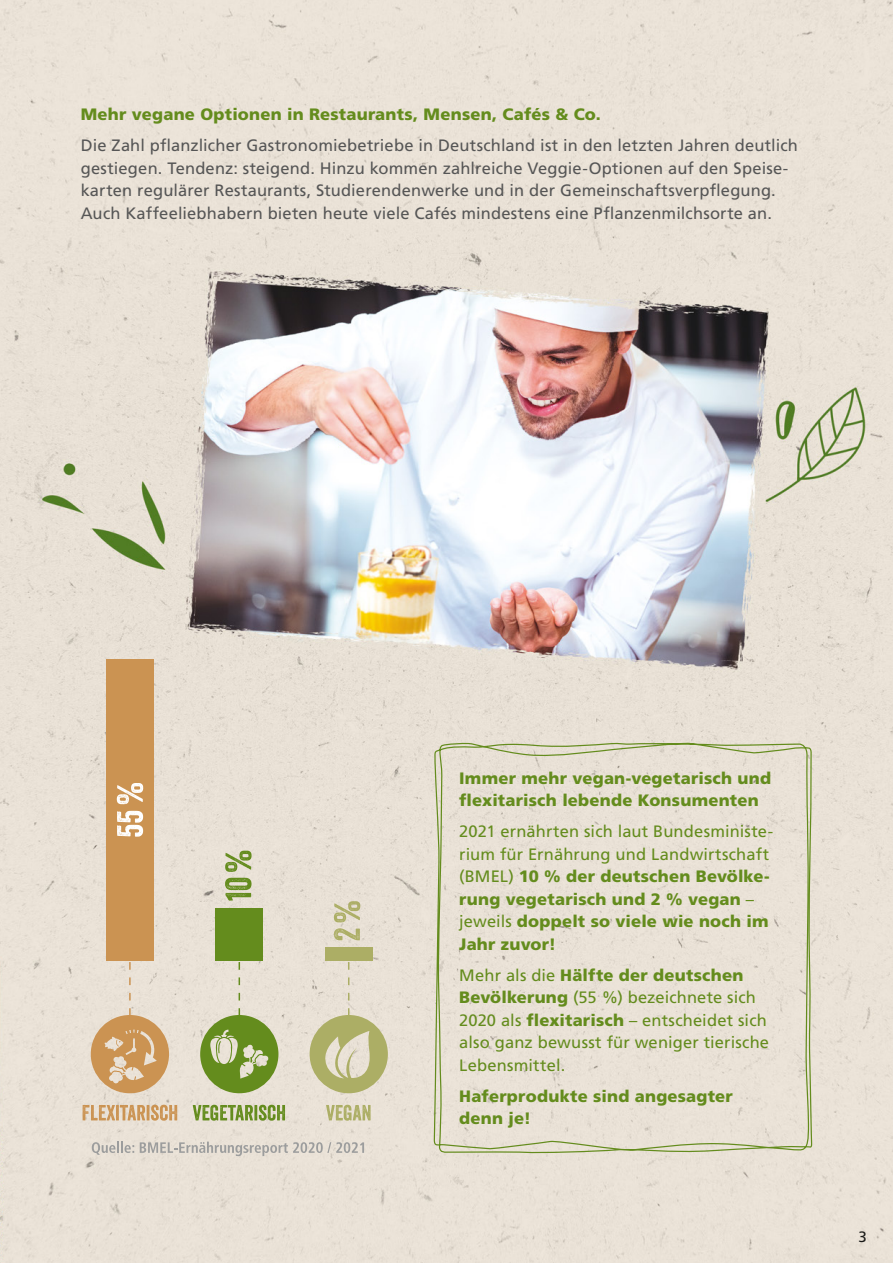
<style>
.page{position:relative;width:893px;height:1263px;background:#fff}
.page>*{position:absolute;margin:0;border:0;box-sizing:border-box;transform-origin:0 0}
.t1{font:16.5px/22.5px "Frutiger LT Std";letter-spacing:.01em;color:#565656}
.t2{font:16.5px/22.5px "Frutiger LT Std";letter-spacing:.01em;color:#648c1d}
.t3{font:900 16.5px/22.5px "Frutiger LT Std";letter-spacing:.015em;color:#648c1d}
.t4{font:15px "Frutiger LT Com";color:#1a1a18}
.s1{font-weight:900}
</style>
<div class="page">
<img style="left:0;top:0;width:893px;height:1263px">
<div style="left:433px;top:741px;width:380px;height:414px;background:#e9e1d6"></div>
<svg style="left:83px;top:1105px;width:94px;height:16px;background:#d8b68e"></svg>
<svg style="left:193px;top:1105px;width:92px;height:16px"></svg>
<svg style="left:326px;top:1105px;width:45px;height:16px"></svg>
<svg style="left:92px;top:1141px;width:42px;height:14px"></svg>
<svg style="left:140px;top:1141px;width:224px;height:15px;background:#d3cec6"></svg>
<div style="left:106px;top:659px;width:47px;height:302px;background:#cb9352"></div>
<div style="left:216px;top:908px;width:47px;height:53px;background:#648c1d"></div>
<div style="left:325px;top:947px;width:47px;height:14px;background:#acae65"></div>
<svg style="left:310px;top:962px;width:78px;height:131px;background:#d3cfae"></svg>
<svg style="left:200px;top:962px;width:78px;height:131px;background:#b7c190"></svg>
<svg style="left:117px;top:811px;width:26px;height:26px"></svg>
<svg style="left:117px;top:783px;width:26px;height:21px"></svg>
<svg style="left:225px;top:878px;width:27px;height:23px"></svg>
<svg style="left:225px;top:851px;width:27px;height:21px"></svg>
<svg style="left:334px;top:928px;width:26px;height:12px"></svg>
<svg style="left:334px;top:901px;width:26px;height:21px"></svg>
<svg style="left:91px;top:962px;width:78px;height:131px;background:#ddc2a1"></svg>
<p class="t3" style="left:81px;top:103px;width:522px">Mehr vegane Optionen in Restaurants, Mensen, Cafés &amp; Co.</p>
<p class="t1" style="left:81px;top:134px;width:719px">Die Zahl pflanzlicher Gastronomiebetriebe in Deutschland ist in den letzten Jahren deutlich gestiegen. Tendenz: steigend. Hinzu kommen zahlreiche Veggie-Optionen auf den Speise&shy;karten regulärer Restaurants, Studierendenwerke und in der Gemeinschaftsverpflegung.<br>Auch Kaffeeliebhabern bieten heute viele Cafés mindestens eine Pflanzenmilchsorte an.</p>
<p class="t3" style="left:459px;top:767px;width:313px">Immer mehr vegan-vegetarisch und flexitarisch lebende Konsumenten</p>
<p class="t2" style="left:459px;top:820px;width:315px">2021 ernährten sich laut Bundesministe&shy;rium für Ernährung und Landwirtschaft (BMEL) <span class="s1">10 % der deutschen Bevölke&shy;rung vegetarisch und 2 % vegan</span> – jeweils <span class="s1">doppelt so viele wie noch im<br>Jahr zuvor!</span></p>
<p class="t2" style="left:459px;top:964px;width:311px">Mehr als die <span class="s1">Hälfte der deutschen Bevölkerung</span> (55 %) bezeichnete sich 2020 als <span class="s1">flexitarisch</span> – entscheidet sich also ganz bewusst für weniger tierische Lebensmittel.</p>
<p class="t3" style="left:459px;top:1085px;width:275px">Haferprodukte sind angesagter denn je!</p>
<p class="t4" style="left:858px;top:1228px;width:10px">3</p>
</div>
